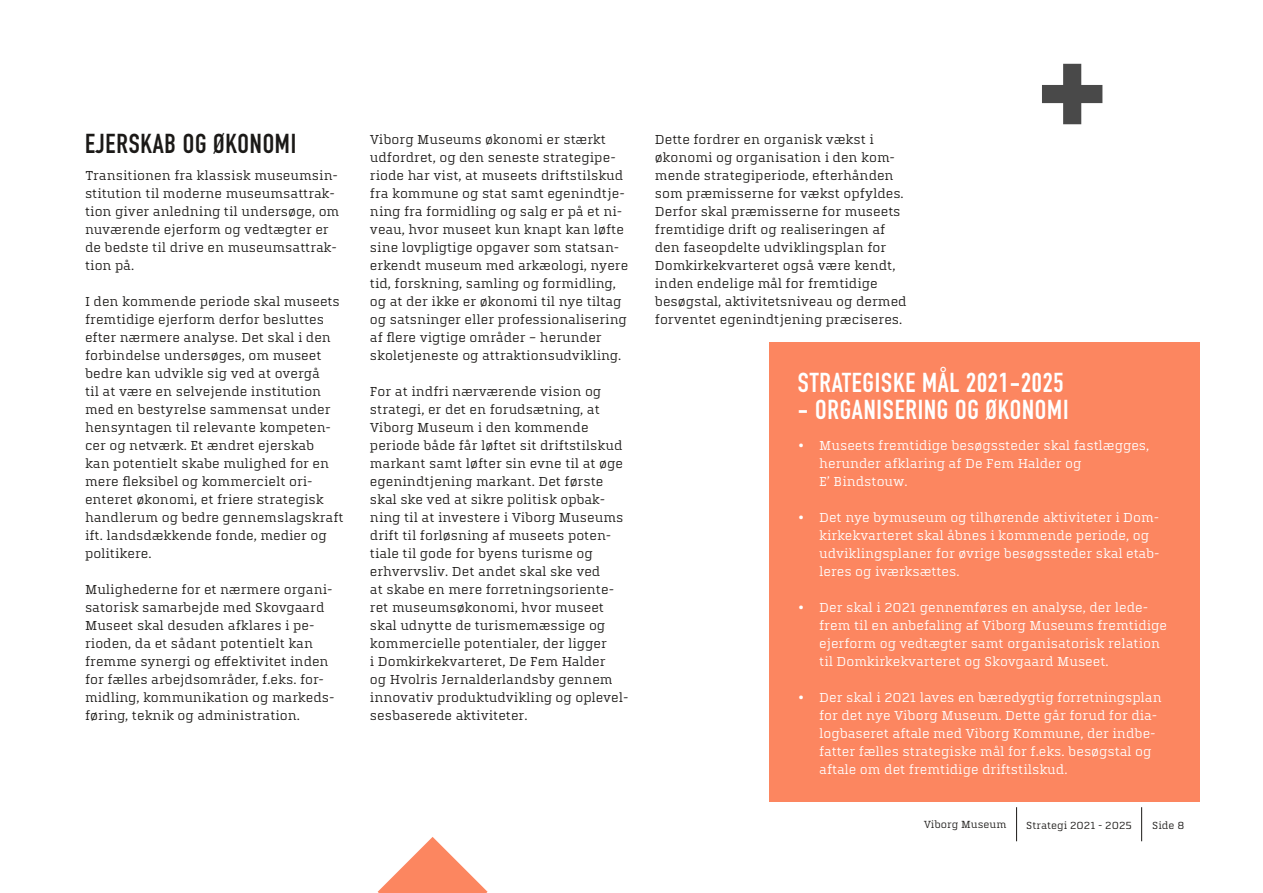
<style>
.page{position:relative;width:1263px;height:893px;background:#fff}
.page>*{position:absolute;margin:0;border:0;box-sizing:border-box;transform-origin:0 0}
.t1{font:27px "DIN Engschrift Std";letter-spacing:.03em;color:#fff}
.t2{font:27px "DIN Engschrift Std";letter-spacing:.03em;color:#1b1917}
.t3{font:13.5px/18px "Quitador Pro";color:#1b1917}
.t4{font:13.5px/18px "Quitador Pro";color:#fff}
.t5{font:10.65px "Quitador Pro";color:#1b1917}
</style>
<div class="page">
<hr style="left:1141px;top:807px;width:1px;height:34px;background:#1b1917">
<hr style="left:1016px;top:807px;width:1px;height:34px;background:#1b1917">
<div style="left:769px;top:342px;width:430px;height:459px;background:#fc8660"></div>
<svg style="left:1042px;top:64px;width:60px;height:60px"></svg>
<svg style="left:378px;top:837px;width:110px;height:56px"></svg>
<h1 class="t2" style="left:85px;top:127px;width:213px">EJERSKAB OG ØKONOMI</h1>
<p class="t3" style="left:85px;top:167px;width:256px">Transitionen fra klassisk museumsin&shy;stitution til moderne museumsattrak&shy;tion giver anledning til undersøge, om nuværende ejerform og vedtægter er de bedste til drive en museumsattrak&shy;tion på.</p>
<p class="t3" style="left:85px;top:293px;width:260px">I den kommende periode skal museets fremtidige ejerform derfor besluttes efter nærmere analyse. Det skal i den forbindelse undersøges, om museet bedre kan udvikle sig ved at overgå<br>til at være en selvejende institution med en bestyrelse sammensat under hensyntagen til relevante kompeten&shy;cer og netværk. Et ændret ejerskab<br>kan potentielt skabe mulighed for en mere fleksibel og kommercielt ori&shy;enteret økonomi, et friere strategisk handlerum og bedre gennemslagskraft ift. landsdækkende fonde, medier og politikere.</p>
<p class="t3" style="left:85px;top:581px;width:251px">Mulighederne for et nærmere organi&shy;satorisk samarbejde med Skovgaard Museet skal desuden afklares i pe&shy;rioden, da et sådant potentielt kan fremme synergi og effektivitet inden for fælles arbejdsområder, f.eks. for&shy;midling, kommunikation og markeds&shy;føring, teknik og administration.</p>
<p class="t3" style="left:370px;top:130px;width:260px">Viborg Museums økonomi er stærkt udfordret, og den seneste strategipe&shy;riode har vist, at museets driftstilskud fra kommune og stat samt egenindtje&shy;ning fra formidling og salg er på et ni&shy;veau, hvor museet kun knapt kan løfte sine lovpligtige opgaver som statsan&shy;erkendt museum med arkæologi, nyere tid, forskning, samling og formidling, og at der ikke er økonomi til nye tiltag og satsninger eller professionalisering af flere vigtige områder – herunder skoletjeneste og attraktionsudvikling.</p>
<p class="t3" style="left:370px;top:382px;width:260px">For at indfri nærværende vision og strategi, er det en forudsætning, at Viborg Museum i den kommende periode både får løftet sit driftstilskud markant samt løfter sin evne til at øge egenindtjening markant. Det første skal ske ved at sikre politisk opbak&shy;ning til at investere i Viborg Museums drift til forløsning af museets poten&shy;tiale til gode for byens turisme og erhvervsliv. Det andet skal ske ved<br>at skabe en mere forretningsoriente&shy;ret museumsøkonomi, hvor museet skal udnytte de turismemæssige og kommercielle potentialer, der ligger<br>i Domkirkekvarteret, De Fem Halder<br>og Hvolris Jernalderlandsby gennem innovativ produktudvikling og oplevel&shy;sesbaserede aktiviteter.</p>
<p class="t3" style="left:655px;top:130px;width:253px">Dette fordrer en organisk vækst i økonomi og organisation i den kom&shy;mende strategiperiode, efterhånden som præmisserne for vækst opfyldes.<br>Derfor skal præmisserne for museets fremtidige drift og realiseringen af den faseopdelte udviklingsplan for Domkirkekvarteret også være kendt, inden endelige mål for fremtidige besøgstal, aktivitetsniveau og dermed forventet egenindtjening præciseres.</p>
<h1 class="t1" style="left:798px;top:367px;width:267px">STRATEGISKE MÅL 2021-2025</h1>
<h1 class="t1" style="left:798px;top:394px;width:272px">- ORGANISERING OG ØKONOMI</h1>
<p class="t4" style="left:819px;top:437px;width:332px;text-indent:-21px">• Museets fremtidige besøgssteder skal fastlægges, herunder afklaring af De Fem Halder og<br>E’ Bindstouw.</p>
<p class="t4" style="left:819px;top:509px;width:342px;text-indent:-21px">• Det nye bymuseum og tilhørende aktiviteter i Dom&shy;kirkekvarteret skal åbnes i kommende periode, og udviklingsplaner for øvrige besøgssteder skal etab&shy;leres og iværksættes.</p>
<p class="t4" style="left:819px;top:599px;width:349px;text-indent:-21px">• Der skal i 2021 gennemføres en analyse, der lede&shy;frem til en anbefaling af Viborg Museums fremtidige ejerform og vedtægter samt organisatorisk relation til Domkirkekvarteret og Skovgaard Museet.</p>
<p class="t4" style="left:819px;top:689px;width:344px;text-indent:-21px">• Der skal i 2021 laves en bæredygtig forretningsplan for det nye Viborg Museum. Dette går forud for dia&shy;logbaseret aftale med Viborg Kommune, der indbe&shy;fatter fælles strategiske mål for f.eks. besøgstal og aftale om det fremtidige driftstilskud.</p>
<p class="t5" style="left:924px;top:818px;width:84px">Viborg Museum</p>
<p class="t5" style="left:1026px;top:819px;width:107px">Strategi 2021 - 2025</p>
<p class="t5" style="left:1152px;top:819px;width:34px">Side 8</p>
</div>
